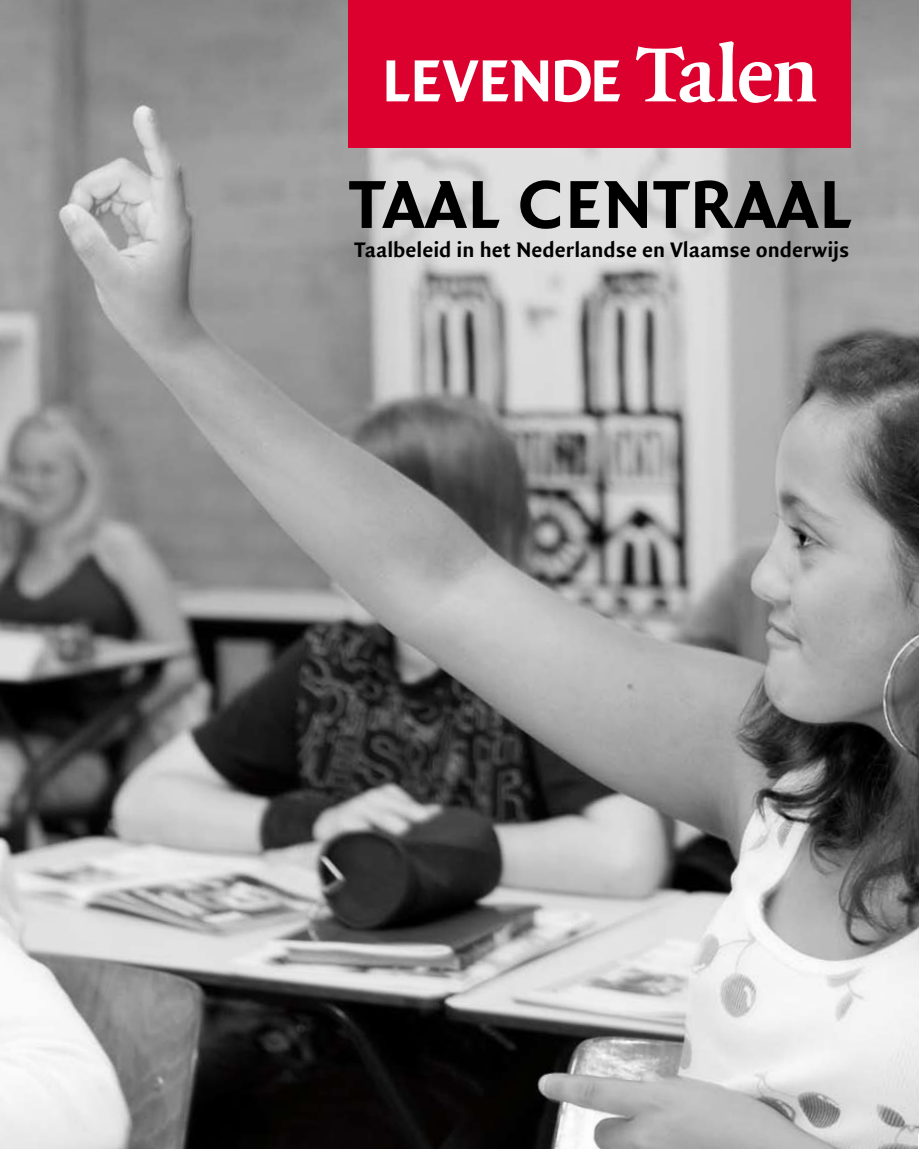
<style>
.page{position:relative;width:919px;height:1149px;background:#fff}
.page>*{position:absolute;margin:0;border:0;box-sizing:border-box;transform-origin:0 0}
.t1{font:700 72.9px "Quadraat Sans";letter-spacing:.015em;color:#000}
.t2{font:700 63.75px "Quadraat Sans";letter-spacing:-.005em;color:#fff}
.t3{font:700 22.5px "Quadraat Sans";color:#000}
.s1{font-family:"Quadraat";font-size:83.85px}
</style>
<div class="page">
<img style="left:0;top:0;width:918px;height:1148px">
<div style="left:349px;top:0;width:501px;height:147px;background:#dc002e"></div>
<h2 class="t2" style="left:382px;top:45px;width:437px">LEVENDE <span class="s1">Talen</span></h2>
<h1 class="t1" style="left:349px;top:163px;width:503px">TAAL CENTRAAL</h1>
<p class="t3" style="left:354px;top:237px;width:496px">Taalbeleid in het Nederlandse en Vlaamse onderwijs</p>
</div>
